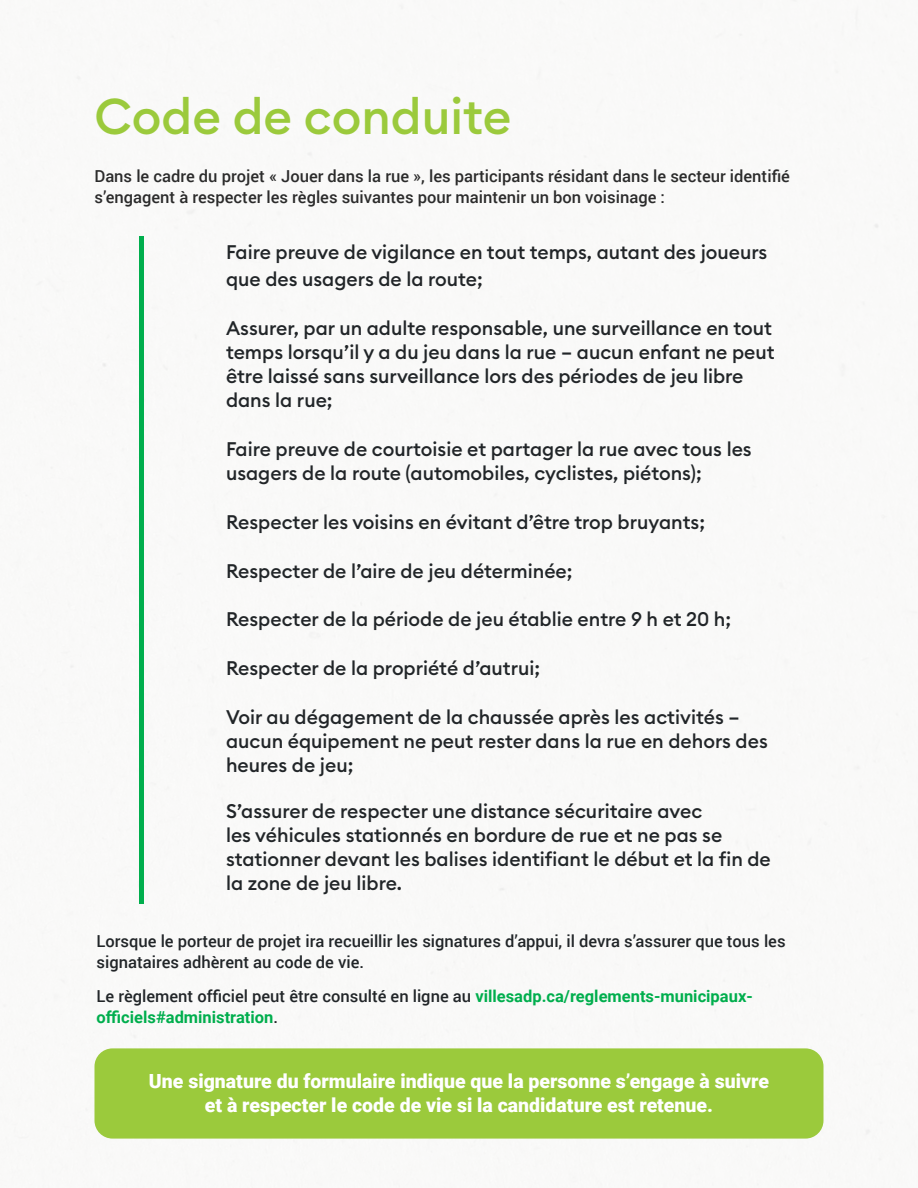
<style>
.page{position:relative;width:918px;height:1188px;background:#f9f9f8}
.page>*{position:absolute;margin:0;border:0;box-sizing:border-box;transform-origin:0 0}
.t1{font:500 49.5px "Euclid Circular B";color:#9bca3c}
.Style_de_paragraphe_2{font:500 19.5px/24px "Euclid Circular B";color:#212528}
.Style_de_paragraphe_2-2{font:900 19.5px/24px "Roboto";color:#fff;text-align:center}
.t2{font:500 16.5px/21px "Roboto";color:#2b2b2b}
.Style_de_paragraphe_2-3{font:500 16.5px/21px "Roboto";color:#212528}
.Style_de_paragraphe_2-4{font:700 16.5px/21px "Roboto";color:#00ae4d}
.s1{font-weight:500;color:#212528}
</style>
<div class="page">
<div style="left:139px;top:236px;width:5px;height:668px;background:#00ae4d"></div>
<div style="left:94px;top:1048px;width:730px;height:91px;background:#9bca3c;border-radius:18px"></div>
<p class="t1" style="left:94px;top:85px;width:419px">Code de conduite</p>
<p class="t2" style="left:94px;top:165px;width:697px">Dans le cadre du projet « Jouer dans la rue », les participants résidant dans le secteur identifié s’engagent à respecter les règles suivantes pour maintenir un bon voisinage :</p>
<p class="Style_de_paragraphe_2" style="left:226px;top:239px;width:543px;line-height:26.7px">Faire preuve de vigilance en tout temps, autant des joueurs que des usagers de la route;</p>
<p class="Style_de_paragraphe_2" style="left:226px;top:316px;width:550px">Assurer, par un adulte responsable, une surveillance en tout temps lorsqu’il y a du jeu dans la rue – aucun enfant ne peut être laissé sans surveillance lors des périodes de jeu libre dans la rue;</p>
<p class="Style_de_paragraphe_2" style="left:226px;top:437px;width:527px">Faire preuve de courtoisie et partager la rue avec tous les usagers de la route (automobiles, cyclistes, piétons);</p>
<p class="Style_de_paragraphe_2" style="left:226px;top:510px;width:481px">Respecter les voisins en évitant d’être trop bruyants;</p>
<p class="Style_de_paragraphe_2" style="left:226px;top:559px;width:348px">Respecter de l’aire de jeu déterminée;</p>
<p class="Style_de_paragraphe_2" style="left:226px;top:607px;width:507px">Respecter de la période de jeu établie entre 9 h et 20 h;</p>
<p class="Style_de_paragraphe_2" style="left:226px;top:656px;width:316px">Respecter de la propriété d’autrui;</p>
<p class="Style_de_paragraphe_2" style="left:226px;top:705px;width:543px">Voir au dégagement de la chaussée après les activités – aucun équipement ne peut rester dans la rue en dehors des heures de jeu;</p>
<p class="Style_de_paragraphe_2" style="left:226px;top:799px;width:546px">S’assurer de respecter une distance sécuritaire avec<br>les véhicules stationnés en bordure de rue et ne pas se stationner devant les balises identifiant le début et la fin de la zone de jeu libre.</p>
<p class="Style_de_paragraphe_2-3" style="left:97px;top:930px;width:690px">Lorsque le porteur de projet ira recueillir les signatures d’appui, il devra s’assurer que tous les signataires adhèrent au code de vie.</p>
<p class="Style_de_paragraphe_2-4" style="left:97px;top:985px;width:658px"><span class="s1">Le règlement officiel peut être consulté en ligne au</span> villesadp.ca/reglements-municipaux&shy;officiels#administration<span class="s1">.</span></p>
<p class="Style_de_paragraphe_2-2" style="left:149px;top:1068px;width:622px">Une signature du formulaire indique que la personne s’engage à suivre et à respecter le code de vie si la candidature est retenue.</p>
</div>
